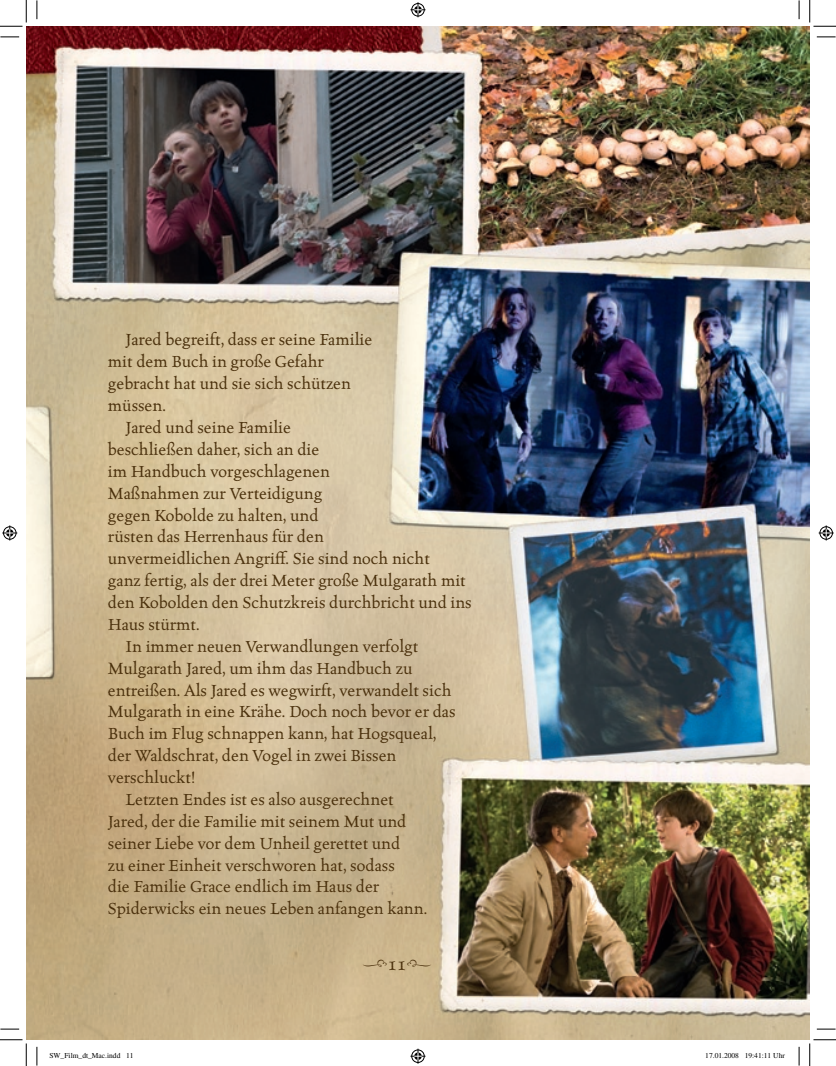
<style>
.page{position:relative;width:836px;height:1066px;background:#fff}
.page>*{position:absolute;margin:0;border:0;box-sizing:border-box;transform-origin:0 0}
.t1{font:20px "Type Embellishments One Let Plain";color:#4a300c}
.t2{font:18.12px "Celestia Antiqua Std";letter-spacing:-.005em;color:#4a300c}
.t3{font:7.5px "Times";color:#000}
.s1{font-family:"Celestia Antiqua Std"}
</style>
<div class="page">
<img style="left:26px;top:26px;width:783px;height:1014px">
<svg style="left:0;top:36px;width:19px;height:2px"></svg>
<svg style="left:816px;top:36px;width:19px;height:2px"></svg>
<svg style="left:0;top:1028px;width:19px;height:2px"></svg>
<svg style="left:816px;top:1028px;width:19px;height:2px"></svg>
<svg style="left:36px;top:0;width:2px;height:19px"></svg>
<svg style="left:36px;top:1047px;width:2px;height:18px"></svg>
<svg style="left:798px;top:0;width:1px;height:19px"></svg>
<svg style="left:798px;top:1047px;width:1px;height:18px"></svg>
<svg style="left:0;top:0;width:27px;height:27px"></svg>
<svg style="left:0;top:1039px;width:27px;height:27px"></svg>
<svg style="left:809px;top:0;width:27px;height:27px"></svg>
<svg style="left:809px;top:1039px;width:27px;height:27px"></svg>
<svg style="left:410px;top:2px;width:15px;height:15px"></svg>
<svg style="left:410px;top:1049px;width:15px;height:15px"></svg>
<svg style="left:2px;top:525px;width:15px;height:15px"></svg>
<svg style="left:818px;top:525px;width:15px;height:15px"></svg>
<p class="t2" style="left:126px;top:331px;width:248px">Jared begreift, dass er seine Familie</p>
<p class="t2" style="left:108px;top:352px;width:217px">mit dem Buch in große Gefahr</p>
<p class="t2" style="left:108px;top:374px;width:244px">gebracht hat und sie sich schützen</p>
<p class="t2" style="left:108px;top:396px;width:60px">müssen.</p>
<p class="t2" style="left:126px;top:418px;width:167px">Jared und seine Familie</p>
<p class="t2" style="left:108px;top:440px;width:213px">beschließen daher, sich an die</p>
<p class="t2" style="left:108px;top:462px;width:223px">im Handbuch vorgeschlagenen</p>
<p class="t2" style="left:108px;top:484px;width:216px">Maßnahmen zur Verteidigung</p>
<p class="t2" style="left:108px;top:506px;width:212px">gegen Kobolde zu halten, und</p>
<p class="t2" style="left:108px;top:527px;width:217px">rüsten das Herrenhaus für den</p>
<p class="t2" style="left:108px;top:549px;width:323px">unvermeidlichen Angriff. Sie sind noch nicht</p>
<p class="t2" style="left:108px;top:571px;width:359px">ganz fertig, als der drei Meter große Mulgarath mit</p>
<p class="t2" style="left:108px;top:593px;width:365px">den Kobolden den Schutzkreis durchbricht und ins</p>
<p class="t2" style="left:108px;top:615px;width:93px">Haus stürmt.</p>
<p class="t2" style="left:126px;top:637px;width:294px">In immer neuen Verwandlungen verfolgt</p>
<p class="t2" style="left:108px;top:659px;width:306px">Mulgarath Jared, um ihm das Handbuch zu</p>
<p class="t2" style="left:108px;top:681px;width:345px">entreißen. Als Jared es wegwirft, verwandelt sich</p>
<p class="t2" style="left:108px;top:703px;width:349px">Mulgarath in eine Krähe. Doch noch bevor er das</p>
<p class="t2" style="left:108px;top:724px;width:330px">Buch im Flug schnappen kann, hat Hogsqueal,</p>
<p class="t2" style="left:108px;top:746px;width:290px">der Waldschrat, den Vogel in zwei Bissen</p>
<p class="t2" style="left:108px;top:768px;width:89px">verschluckt!</p>
<p class="t2" style="left:126px;top:790px;width:269px">Letzten Endes ist es also ausgerechnet</p>
<p class="t2" style="left:108px;top:812px;width:300px">Jared, der die Familie mit seinem Mut und</p>
<p class="t2" style="left:108px;top:834px;width:294px">seiner Liebe vor dem Unheil gerettet und</p>
<p class="t2" style="left:108px;top:856px;width:288px">zu einer Einheit verschworen hat, sodass</p>
<p class="t2" style="left:108px;top:878px;width:273px">die Familie Grace endlich im Haus der</p>
<p class="t2" style="left:108px;top:899px;width:321px">Spiderwicks ein neues Leben anfangen kann.</p>
<p class="t1" style="left:362px;top:956px;width:71px">j<span class="s1">11</span>i</p>
<p class="t3" style="left:49px;top:1051px;width:86px">SW_Film_dt_Mac.indd 11</p>
<p class="t3" style="left:705px;top:1051px;width:81px">17.01.2008 19:41:11 Uhr</p>
</div>
